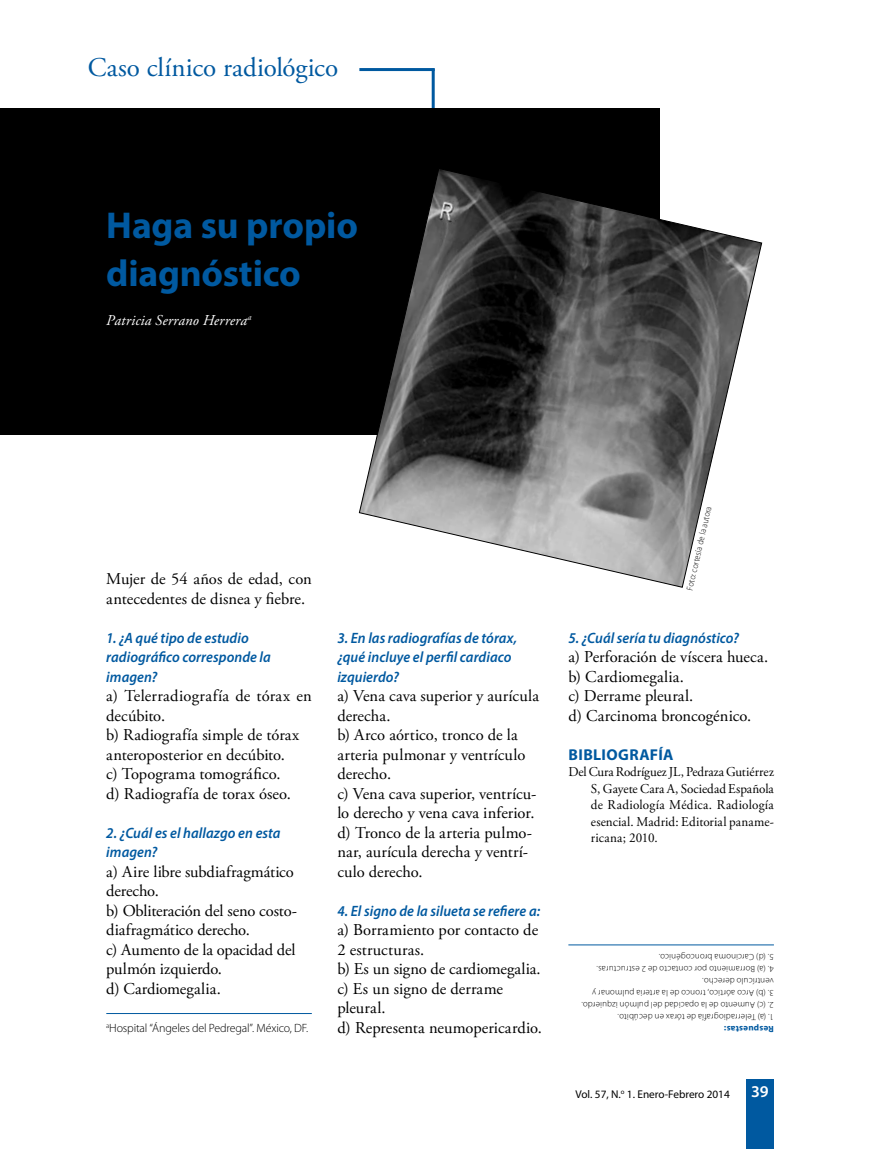
<style>
.page{position:relative;width:893px;height:1149px;background:#fff}
.page>*{position:absolute;margin:0;border:0;box-sizing:border-box;transform-origin:0 0}
.t1{font:700 37.5px/48px "Myriad Pro";letter-spacing:-.005em;color:#0059a0}
.t2{font:27px "Adobe Garamond Pro";color:#0059a0}
.t3{font:16.5px/19.5px "Adobe Garamond Pro";color:#000}
.t4{font:600 16.5px "Myriad Pro";color:#fff}
.t5{font:700 15.75px "Myriad Pro";letter-spacing:.025em;color:#0059a0}
.t6{font:italic 600 15px/19.5px "Myriad Pro";letter-spacing:.005em;color:#0059a0;scale:.95 1}
.t7{font:italic 15px "Adobe Garamond Pro";letter-spacing:.01em;color:#fff}
.t8{font:13.5px/16.5px "Adobe Garamond Pro";letter-spacing:.01em;color:#000;text-align:justify}
.t9{font:300 12px "Myriad Pro";letter-spacing:-.015em;color:#000}
.t10{font:11.25px "Myriad Pro";color:#000}
.t11{font:300 9px/12px "Myriad Pro";letter-spacing:.015em;color:#000}
.t12{font:300 9px "Myriad Pro";letter-spacing:.015em;color:#000;scale:.9 1}
.t13{font:700 9px "Myriad Pro";letter-spacing:.025em;color:#0059a0}
</style>
<div class="page">
<div style="left:746px;top:1078px;width:28px;height:70px;background:#0059a0"></div>
<hr style="left:359px;top:68px;width:76px;height:3px;background:#0059a0">
<hr style="left:432px;top:69px;width:3px;height:44px;background:#0059a0">
<div style="left:0;top:108px;width:660px;height:326px;background:#000"></div>
<svg style="left:358px;top:169px;width:405px;height:419px"></svg>
<hr style="left:106px;top:1012px;width:206px;height:1px;background:#0059a0">
<hr style="left:568px;top:944px;width:206px;height:1px;background:#0059a0">
<h2 class="t2" style="left:88px;top:51px;width:252px">Caso clínico radiológico</h2>
<h1 class="t1" style="left:106px;top:200px;width:253px">Haga su propio diagnóstico</h1>
<p class="t7" style="left:106px;top:311px;width:147px">Patricia Serrano Herrera<sup>a</sup></p>
<p class="t12" style="left:685px;top:588px;width:97px;rotate:-77deg">Foto: cortesía de la autora</p>
<p class="t3" style="left:106px;top:569px;width:207px">Mujer de 54 años de edad, con antecedentes de disnea y fiebre.</p>
<p class="t6" style="left:106px;top:627px;width:175px">1. ¿A qué tipo de estudio radiográfico corresponde la imagen?</p>
<p class="t3" style="left:106px;top:686px;width:207px">a) Telerradiografía de tórax en decúbito.<br>b) Radiografía simple de tórax anteroposterior en decúbito.<br>c) Topograma tomográfico.<br>d) Radiografía de torax óseo.</p>
<p class="t6" style="left:106px;top:822px;width:185px">2. ¿Cuál es el hallazgo en esta imagen?</p>
<p class="t3" style="left:106px;top:862px;width:192px">a) Aire libre subdiafragmático derecho.<br>b) Obliteración del seno costo&shy;diafragmático derecho.<br>c) Aumento de la opacidad del pulmón izquierdo.<br>d) Cardiomegalia.</p>
<p class="t6" style="left:337px;top:627px;width:191px">3. En las radiografías de tórax, ¿qué incluye el perfil cardiaco izquierdo?</p>
<p class="t3" style="left:337px;top:686px;width:203px">a) Vena cava superior y aurícula derecha.<br>b) Arco aórtico, tronco de la arteria pulmonar y ventrículo derecho.<br>c) Vena cava superior, ventrícu&shy;lo derecho y vena cava inferior. d) Tronco de la arteria pulmo&shy;nar, aurícula derecha y ventrí&shy;culo derecho.</p>
<p class="t6" style="left:337px;top:900px;width:215px">4. El signo de la silueta se refiere a:</p>
<p class="t3" style="left:337px;top:920px;width:206px">a) Borramiento por contacto de<br>2 estructuras.<br>b) Es un signo de cardiomegalia. c) Es un signo de derrame pleural.<br>d) Representa neumopericardio.</p>
<p class="t6" style="left:568px;top:627px;width:181px">5. ¿Cuál sería tu diagnóstico?</p>
<p class="t3" style="left:568px;top:647px;width:201px">a) Perforación de víscera hueca. b) Cardiomegalia.<br>c) Derrame pleural.<br>d) Carcinoma broncogénico.</p>
<p class="t5" style="left:569px;top:743px;width:49px">Bibliografía</p>
<p class="t8" style="left:591px;top:763px;width:185px;text-indent:-22px">Del Cura Rodríguez JL, Pedraza Gutiérrez S, Gayete Cara A, Sociedad Española de Radiología Médica. Radiología esencial. Madrid: Editorial paname&shy;ricana; 2010.</p>
<p class="t11" style="left:774px;top:962px;width:117px;rotate:-180deg">5. (d) Carcinoma broncogénico.</p>
<p class="t11" style="left:774px;top:974px;width:179px;rotate:-180deg">4. (a) Borramiento por contacto de 2 estructuras.</p>
<p class="t11" style="left:774px;top:998px;width:183px;rotate:-180deg">3. (b) Arco aórtico, tronco de la arteria pulmonar y ventrículo derecho.</p>
<p class="t11" style="left:774px;top:1010px;width:194px;rotate:-180deg">2. (c) Aumento de la opacidad del pulmón izquierdo.</p>
<p class="t11" style="left:774px;top:1022px;width:158px;rotate:-180deg">1. (a) Telerradiografía de tórax en decúbito.</p>
<p class="t9" style="left:106px;top:1021px;width:203px"><sup>a</sup>Hospital “Ángeles del Pedregal”. México, DF.</p>
<p class="t13" style="left:774px;top:1034px;width:51px;rotate:-180deg">Respuestas:</p>
<p class="t10" style="left:576px;top:1086px;width:156px">Vol. 57, N.<sup>o</sup> 1. Enero-Febrero 2014</p>
<p class="t4" style="left:751px;top:1080px;width:19px">39</p>
</div>
